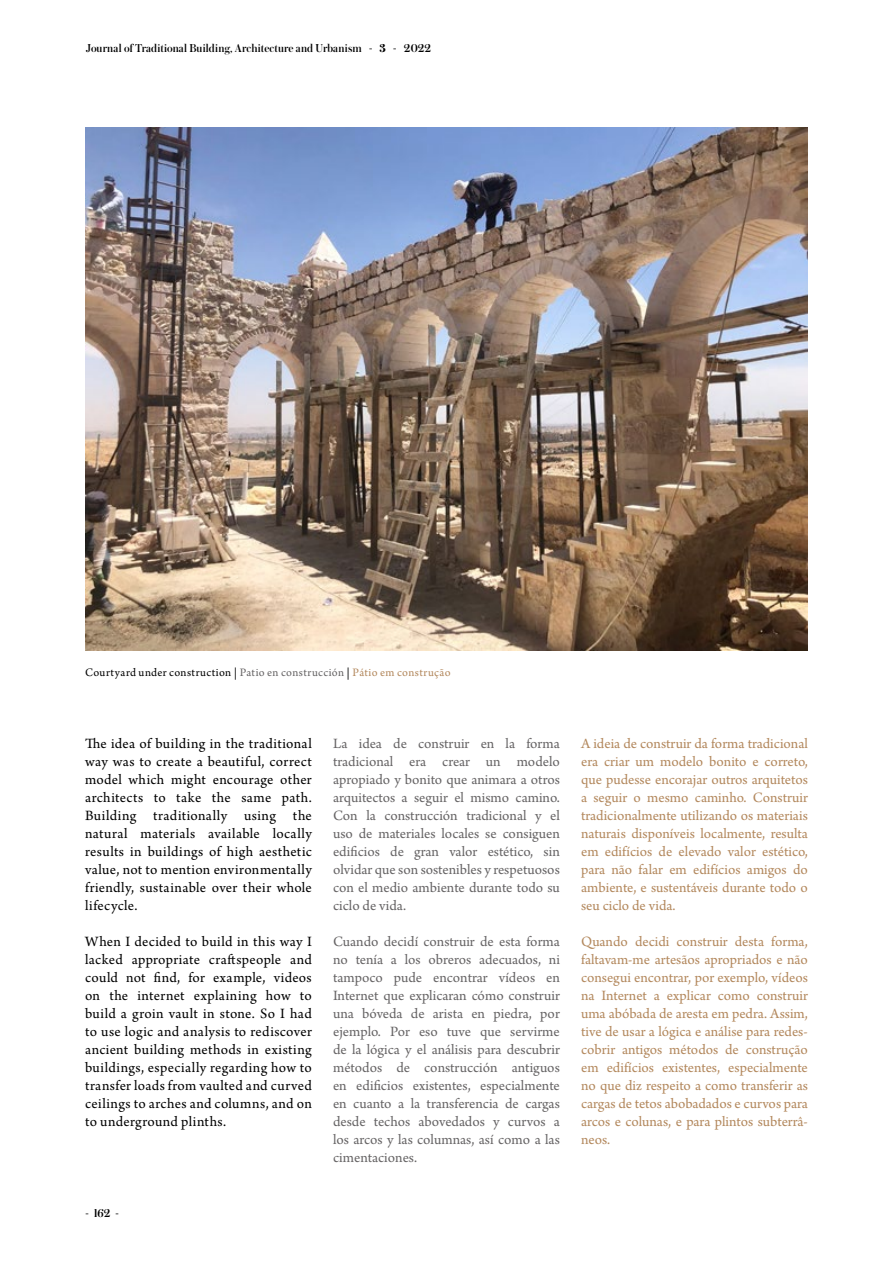
<style>
.page{position:relative;width:893px;height:1263px;background:#fff}
.page>*{position:absolute;margin:0;border:0;box-sizing:border-box;transform-origin:0 0}
.t1{font:15px/18px "Arno Pro";letter-spacing:-.005em;color:#b3885d;text-align:justify}
.t2{font:15px/18px "Arno Pro";color:#666465;text-align:justify}
.t3{font:15px/18px "Arno Pro";letter-spacing:.025em;color:#000;text-align:justify}
.t4{font:500 12px "Austin";letter-spacing:.01em;color:#000}
.t5{font:12px "Arno Pro";letter-spacing:.03em;color:#000}
.s1{font-weight:700}
.s2{color:#666465}
.s3{color:#b3885d}
</style>
<div class="page">
<img style="left:85px;top:128px;width:723px;height:523px">
<p class="t4" style="left:86px;top:40px;width:347px">Journal of Traditional Building, Architecture and Urbanism - <span class="s1">3</span> - 2022</p>
<p class="t5" style="left:85px;top:665px;width:367px">Courtyard under construction | <span class="s2">Patio en construcción</span> | <span class="s3">Pátio em construção</span></p>
<p class="t3" style="left:85px;top:735px;width:228px">The idea of building in the traditional way was to create a beautiful, correct model which might encourage other architects to take the same path.<br>Building traditionally using the natural materials available locally results in buildings of high aesthetic value, not to mention environmentally friendly, sustainable over their whole lifecycle.</p>
<p class="t3" style="left:85px;top:933px;width:228px">When I decided to build in this way I lacked appropriate craftspeople and could not find, for example, videos on the internet explaining how to build a groin vault in stone. So I had to use logic and analysis to rediscover ancient building methods in existing buildings, especially regarding how to transfer loads from vaulted and curved ceilings to arches and columns, and on to underground plinths.</p>
<p class="t4" style="left:85px;top:1205px;width:36px">- 162 -</p>
<p class="t2" style="left:333px;top:735px;width:228px">La idea de construir en la forma tradicional era crear un modelo apropiado y bonito que animara a otros arquitectos a seguir el mismo camino.<br>Con la construcción tradicional y el uso de materiales locales se consiguen edificios de gran valor estético, sin olvidar que son sostenibles y respetuosos con el medio ambiente durante todo su ciclo de vida.</p>
<p class="t2" style="left:333px;top:933px;width:228px">Cuando decidí construir de esta forma no tenía a los obreros adecuados, ni tampoco pude encontrar vídeos en Internet que explicaran cómo construir una bóveda de arista en piedra, por ejemplo. Por eso tuve que servirme de la lógica y el análisis para descubrir métodos de construcción antiguos en edificios existentes, especialmente en cuanto a la transferencia de cargas desde techos abovedados y curvos a los arcos y las columnas, así como a las cimentaciones.</p>
<p class="t1" style="left:581px;top:735px;width:228px">A ideia de construir da forma tradicional era criar um modelo bonito e correto, que pudesse encorajar outros arquitetos a seguir o mesmo caminho. Construir tradicionalmente utilizando os materiais naturais disponíveis localmente, resulta em edifícios de elevado valor estético, para não falar em edifícios amigos do ambiente, e sustentáveis durante todo o seu ciclo de vida.</p>
<p class="t1" style="left:581px;top:933px;width:228px">Quando decidi construir desta forma, faltavam-me artesãos apropriados e não consegui encontrar, por exemplo, vídeos na Internet a explicar como construir uma abóbada de aresta em pedra. Assim, tive de usar a lógica e análise para redes&shy;cobrir antigos métodos de construção em edifícios existentes, especialmente no que diz respeito a como transferir as cargas de tetos abobadados e curvos para arcos e colunas, e para plintos subterrâ&shy;neos.</p>
</div>
